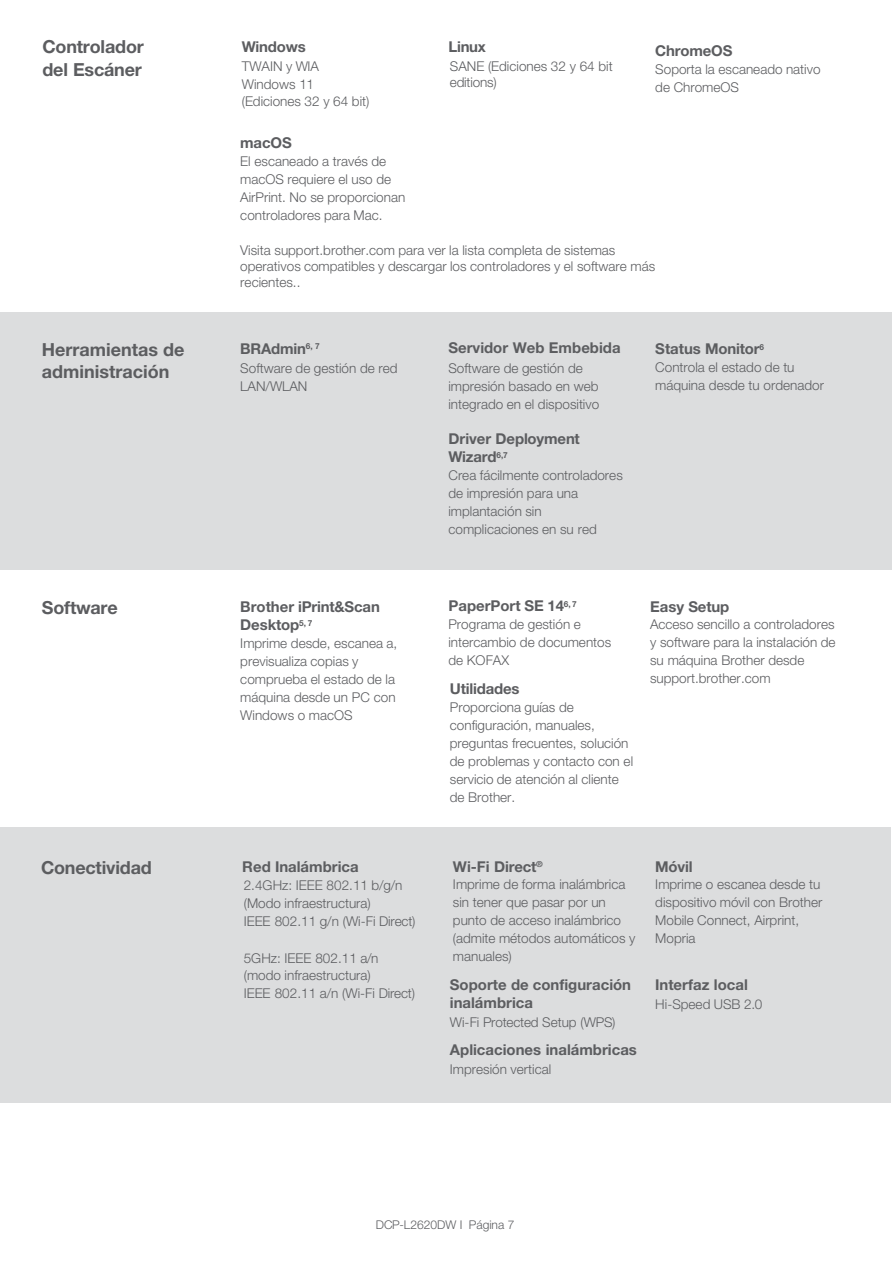
<style>
.page{position:relative;width:893px;height:1263px;background:#fff}
.page>*{position:absolute;margin:0;border:0;box-sizing:border-box;transform-origin:0 0}
.t1{font:700 18px/22.4px "Helvetica Neue LTW1 G";letter-spacing:-.01em;color:#5c5d60}
.t2{font:700 15px/18px "Helvetica Neue LTW1 G";letter-spacing:-.005em;color:#5c5d60}
.t3{font:300 13.5px/18px "Helvetica Neue LTW1 G";color:#5c5d60}
.t4{font:300 12px "Helvetica Neue LTW1 G";color:#5c5d60}
</style>
<div class="page">
<div style="left:0;top:312px;width:892px;height:258px;background:#dcddde"></div>
<div style="left:0;top:827px;width:890px;height:275px;background:#dcddde"></div>
<p class="t1" style="left:42px;top:38px;width:103px">Controlador del Escáner</p>
<p class="t2" style="left:242px;top:40px;width:66px">Windows</p>
<p class="t3" style="left:242px;top:59px;width:79px">TWAIN y WIA</p>
<p class="t3" style="left:242px;top:77px;width:74px">Windows 11</p>
<p class="t3" style="left:242px;top:95px;width:129px">(Ediciones 32 y 64 bit)</p>
<p class="t2" style="left:240px;top:136px;width:53px">macOS</p>
<p class="t3" style="left:240px;top:154px;width:166px">El escaneado a través de macOS requiere el uso de<br>AirPrint. No se proporcionan controladores para Mac.</p>
<p class="t2" style="left:448px;top:40px;width:39px">Linux</p>
<p class="t3" style="left:450px;top:60px;width:164px;line-height:16.2px">SANE (Ediciones 32 y 64 bit editions)</p>
<p class="t2" style="left:655px;top:44px;width:79px">ChromeOS</p>
<p class="t3" style="left:655px;top:62px;width:167px">Soporta la escaneado nativo de ChromeOS</p>
<p class="t3" style="left:240px;top:244px;width:416px;line-height:16.2px">Visita support.brother.com para ver la lista completa de sistemas operativos compatibles y descargar los controladores y el software más recientes..</p>
<p class="t1" style="left:42px;top:340px;width:144px">Herramientas de administración</p>
<p class="t2" style="left:240px;top:341px;width:81px">BRAdmin<sup>6,</sup> <sup>7</sup></p>
<p class="t3" style="left:240px;top:362px;width:159px">Software de gestión de red<br>LAN/WLAN</p>
<p class="t2" style="left:448px;top:341px;width:174px">Servidor Web Embebida</p>
<p class="t3" style="left:448px;top:361px;width:152px">Software de gestión de impresión basado en web integrado en el dispositivo</p>
<p class="t2" style="left:448px;top:432px;width:133px">Driver Deployment<br>Wizard<sup>6,7</sup></p>
<p class="t3" style="left:448px;top:468px;width:176px">Crea fácilmente controladores de impresión para una implantación sin complicaciones en su red</p>
<p class="t2" style="left:655px;top:342px;width:110px">Status Monitor<sup>6</sup></p>
<p class="t3" style="left:655px;top:360px;width:170px">Controla el estado de tu máquina desde tu ordenador</p>
<p class="t1" style="left:42px;top:599px;width:77px">Software</p>
<p class="t2" style="left:240px;top:600px;width:141px">Brother iPrint&amp;Scan<br>Desktop<sup>5,</sup> <sup>7</sup></p>
<p class="t3" style="left:240px;top:636px;width:158px">Imprime desde, escanea a, previsualiza copias y comprueba el estado de la máquina desde un PC con<br>Windows o macOS</p>
<p class="t2" style="left:448px;top:599px;width:130px">PaperPort SE 14<sup>6,</sup> <sup>7</sup></p>
<p class="t3" style="left:448px;top:618px;width:164px">Programa de gestión e intercambio de documentos de KOFAX</p>
<p class="t2" style="left:450px;top:682px;width:71px">Utilidades</p>
<p class="t3" style="left:450px;top:700px;width:185px">Proporciona guías de configuración, manuales, preguntas frecuentes, solución de problemas y contacto con el servicio de atención al cliente de Brother.</p>
<p class="t2" style="left:650px;top:600px;width:81px">Easy Setup</p>
<p class="t3" style="left:650px;top:618px;width:187px">Acceso sencillo a controladores y software para la instalación de su máquina Brother desde support.brother.com</p>
<p class="t1" style="left:41px;top:859px;width:112px">Conectividad</p>
<p class="t2" style="left:242px;top:859px;width:118px">Red Inalámbrica</p>
<p class="t3" style="left:244px;top:879px;width:160px">2.4GHz: IEEE 802.11 b/g/n</p>
<p class="t3" style="left:244px;top:896px;width:129px">(Modo infraestructura)</p>
<p class="t3" style="left:244px;top:914px;width:173px">IEEE 802.11 g/n (Wi-Fi Direct)</p>
<p class="t3" style="left:244px;top:951px;width:136px">5GHz: IEEE 802.11 a/n</p>
<p class="t3" style="left:244px;top:969px;width:129px">(modo infraestructura)</p>
<p class="t3" style="left:244px;top:986px;width:173px">IEEE 802.11 a/n (Wi-Fi Direct)</p>
<p class="t2" style="left:453px;top:859px;width:91px">Wi-Fi Direct<sup>®</sup></p>
<p class="t3" style="left:453px;top:877px;width:184px">Imprime de forma inalámbrica sin tener que pasar por un punto de acceso inalámbrico (admite métodos automáticos y manuales)</p>
<p class="t2" style="left:450px;top:978px;width:183px">Soporte de configuración inalámbrica</p>
<p class="t3" style="left:450px;top:1015px;width:167px">Wi-Fi Protected Setup (WPS)</p>
<p class="t2" style="left:655px;top:859px;width:39px">Móvil</p>
<p class="t3" style="left:655px;top:877px;width:168px">Imprime o escanea desde tu dispositivo móvil con Brother<br>Mobile Connect, Airprint,<br>Mopria</p>
<p class="t2" style="left:655px;top:978px;width:94px">Interfaz local</p>
<p class="t3" style="left:655px;top:997px;width:109px">Hi-Speed USB 2.0</p>
<p class="t2" style="left:450px;top:1043px;width:189px">Aplicaciones inalámbricas</p>
<p class="t3" style="left:450px;top:1062px;width:103px">Impresión vertical</p>
<p class="t4" style="left:376px;top:1220px;width:140px">DCP-L2620DW I Página 7</p>
</div>
